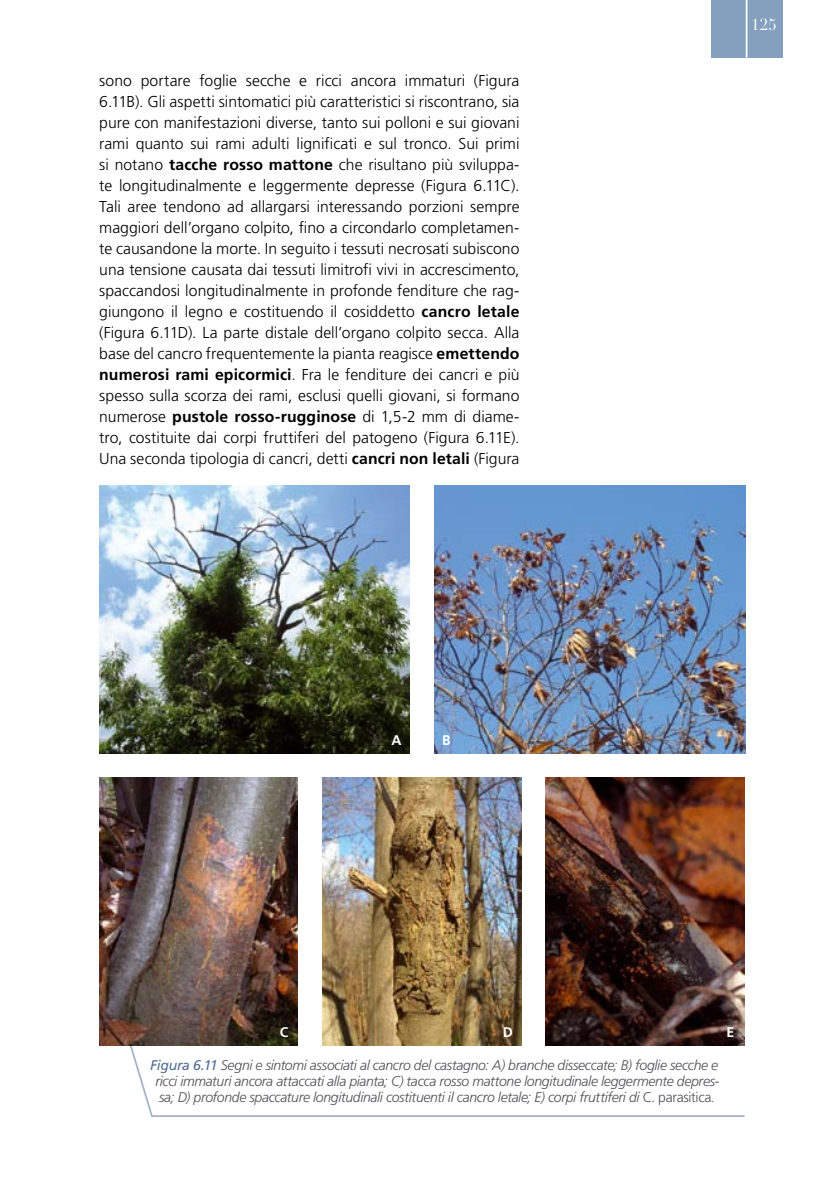
<style>
.page{position:relative;width:819px;height:1191px;background:#fff}
.page>*{position:absolute;margin:0;border:0;box-sizing:border-box;transform-origin:0 0}
.t1{font:300 15.75px/21px "Frutiger LT Std";color:#000;text-align:justify}
.t2{font:15.75px "Didot";color:#fff}
.t3{font:italic 300 14px/15.8px "Frutiger LT Std";letter-spacing:-.025em;color:#504f53;text-align:center}
.t4{font:700 14px "Frutiger LT Std";color:#fff}
.s1{font-weight:700}
.s2{font-weight:400;color:#536d93}
.s3{font-style:normal}
</style>
<div class="page">
<div style="left:711px;top:0;width:71px;height:58px;background:#84a0be"></div>
<hr style="left:745px;top:0;width:2px;height:58px;background:#fff">
<svg style="left:99px;top:1032px;width:646px;height:85px"></svg>
<img style="left:99px;top:485px;width:310px;height:268px">
<img style="left:435px;top:485px;width:310px;height:268px">
<img style="left:99px;top:778px;width:199px;height:267px">
<img style="left:546px;top:778px;width:198px;height:267px">
<img style="left:322px;top:778px;width:199px;height:267px">
<p class="t1" style="left:99px;top:71px;width:422px">sono portare foglie secche e ricci ancora immaturi (Figura 6.11B). Gli aspetti sintomatici più caratteristici si riscontrano, sia pure con manifestazioni diverse, tanto sui polloni e sui giovani rami quanto sui rami adulti lignificati e sul tronco. Sui primi si notano <span class="s1">tacche rosso mattone</span> che risultano più sviluppa&shy;te longitudinalmente e leggermente depresse (Figura 6.11C).<br>Tali aree tendono ad allargarsi interessando porzioni sempre maggiori dell’organo colpito, fino a circondarlo completamen&shy;te causandone la morte. In seguito i tessuti necrosati subiscono una tensione causata dai tessuti limitrofi vivi in accrescimento, spaccandosi longitudinalmente in profonde fenditure che rag&shy;giungono il legno e costituendo il cosiddetto <span class="s1">cancro letale </span>(Figura 6.11D). La parte distale dell’organo colpito secca. Alla base del cancro frequentemente la pianta reagisce <span class="s1">emettendo numerosi rami epicormici</span>. Fra le fenditure dei cancri e più spesso sulla scorza dei rami, esclusi quelli giovani, si formano numerose <span class="s1">pustole rosso-rugginose</span> di 1,5-2 mm di diame&shy;tro, costituite dai corpi fruttiferi del patogeno (Figura 6.11E).<br>Una seconda tipologia di cancri, detti <span class="s1">cancri non letali</span> (Figura</p>
<p class="t4" style="left:391px;top:731px;width:12px">A</p>
<p class="t4" style="left:442px;top:731px;width:10px">B</p>
<p class="t2" style="left:751px;top:15px;width:27px">125</p>
<p class="t4" style="left:280px;top:1024px;width:10px">C</p>
<p class="t4" style="left:503px;top:1024px;width:12px">D</p>
<p class="t4" style="left:726px;top:1024px;width:9px">E</p>
<p class="t3" style="left:150px;top:1057px;width:570px"><span class="s2">Figura 6.11</span> Segni e sintomi associati al cancro del castagno: A) branche disseccate; B) foglie secche e ricci immaturi ancora attaccati alla pianta; C) tacca rosso mattone longitudinale leggermente depres&shy;sa; D) profonde spaccature longitudinali costituenti il cancro letale; E) corpi fruttiferi di <span class="s3">C. parasitica</span>.</p>
</div>
